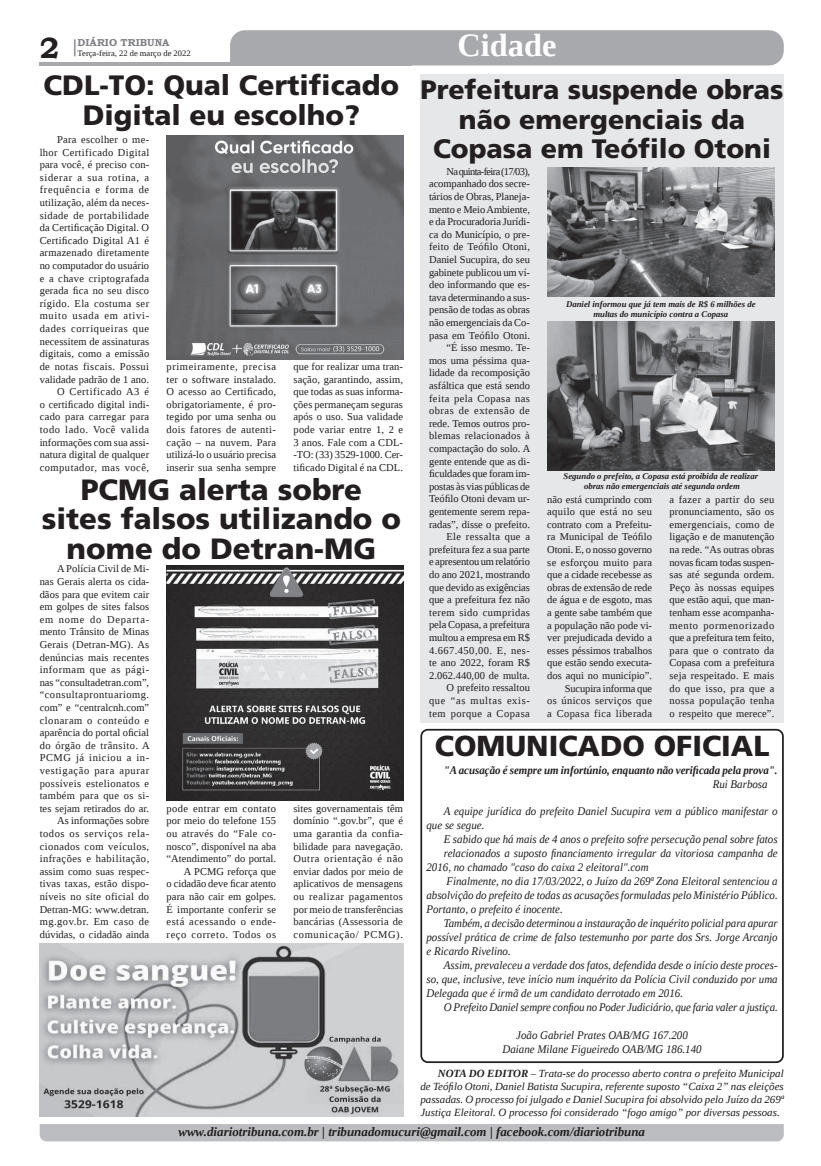
<style>
.page{position:relative;width:821px;height:1166px;background:#fff}
.page>*{position:absolute;margin:0;border:0;box-sizing:border-box;transform-origin:0 0}
.t1{font:700 32.38px "Liberation Serif";color:#fff}
.t2{font:900 29.31px/29.8px "Frutiger LT Std";color:#231f20;text-align:center}
.t3{font:700 29.31px "Bookman Old Style";color:#231f20}
.t4{font:900 28.88px "Frutiger LT Std";color:#231f20}
.t5{font:900 28px/29.8px "Frutiger LT Std";color:#231f20;text-align:center}
.t6{font:900 26.69px/29.8px "Frutiger LT Std";color:#231f20;text-align:center}
.t7{font:italic 700 12.95px "Liberation Serif";color:#231f20}
.t8{font:italic 11.64px/14px "Liberation Serif";color:#231f20;scale:.94 1}
.t9{font:italic 700 11.64px "Liberation Serif";color:#231f20;scale:.94 1}
.t10{font:italic 10.94px/13.1px "Liberation Serif";color:#231f20;text-align:justify}
.t11{font:10.5px/12.6px "Liberation Serif";letter-spacing:.01em;color:#231f20;text-align:right}
.t12{font:700 10.06px "Bookman Old Style";color:#808285}
.t13{font:italic 700 8.75px/9.6px "Liberation Serif";color:#231f20;text-align:center}
.t14{font:8.4px "Liberation Serif";color:#231f20}
.s1{font-weight:700}
</style>
<div class="page">
<svg style="left:74px;top:39px;width:2px;height:17px"></svg>
<hr style="left:40px;top:62px;width:372px;height:3px;background:#a8a9ad">
<div style="left:230px;top:30px;width:554px;height:35px;background:#a8a9ad"></div>
<div style="left:40px;top:1124px;width:744px;height:17px;background:#bcbdc0"></div>
<div style="left:420px;top:74px;width:364px;height:649px;background:#e6e7e9"></div>
<img style="left:40px;top:943px;width:363px;height:173px">
<img style="left:167px;top:136px;width:236px;height:223px">
<img style="left:167px;top:565px;width:236px;height:236px">
<img style="left:547px;top:167px;width:227px;height:130px">
<img style="left:547px;top:322px;width:227px;height:148px">
<div style="left:420px;top:729px;width:364px;height:334px;border:2px solid #231f20;border-radius:7px"></div>
<h2 class="t3" style="left:40px;top:27px;width:21px">2</h2>
<p class="t12" style="left:78px;top:35px;width:93px">DIÁRIO TRIBUNA</p>
<p class="t14" style="left:78px;top:48px;width:115px">Terça-feira, 22 de março de 2022</p>
<h3 class="t5" style="left:44px;top:71px;width:357px">CDL-TO: Qual Certificado<br>Digital eu escolho?</h3>
<p class="t11" style="left:40px;top:133px;width:111px">Para escolher o me&shy;lhor Certificado Digital para você, é preciso con&shy;siderar a sua rotina, a frequência e forma de utilização, além da neces&shy;sidade de portabilidade da Certificação Digital. O<br>Certificado Digital A1 é armazenado diretamente no computador do usuário e a chave criptografada gerada fica no seu disco rígido. Ela costuma ser muito usada em ativi&shy;dades corriqueiras que necessitem de assinaturas digitais, como a emissão de notas fiscais. Possui validade padrão de 1 ano.<br>O Certificado A3 é<br>o certificado digital indi&shy;cado para carregar para todo lado. Você valida informações com sua assi&shy;natura digital de qualquer computador, mas você,</p>
<p class="t11" style="left:167px;top:360px;width:111px;text-align:justify">primeiramente, precisa ter o software instalado.<br>O acesso ao Certificado, obrigatoriamente, é pro&shy;tegido por uma senha ou dois fatores de autenti&shy;cação – na nuvem. Para utilizá-lo o usuário precisa inserir sua senha sempre</p>
<p class="t11" style="left:294px;top:360px;width:111px;text-align:justify">que for realizar uma tran&shy;sação, garantindo, assim, que todas as suas informa&shy;ções permaneçam seguras após o uso. Sua validade pode variar entre 1, 2 e 3 anos. Fale com a CDL--TO: (33) 3529-1000. Cer&shy;tificado Digital é na CDL.</p>
<h2 class="t2" style="left:42px;top:474px;width:361px">PCMG alerta sobre<br>sites falsos utilizando o nome do Detran-MG</h2>
<p class="t11" style="left:40px;top:562px;width:112px">A Polícia Civil de Mi-<br>nas Gerais alerta os cida&shy;dãos para que evitem cair em golpes de sites falsos em nome do Departa&shy;mento Trânsito de Minas<br>Gerais (Detran-MG). As denúncias mais recentes informam que as pági&shy;nas “consultadetran.com”, “consultaprontuariomg. com” e “centralcnh.com” clonaram o conteúdo e aparência do portal oficial do órgão de trânsito. A<br>PCMG já iniciou a in&shy;vestigação para apurar possíveis estelionatos e também para que os si&shy;tes sejam retirados do ar.<br>As informações sobre todos os serviços rela&shy;cionados com veículos, infrações e habilitação, assim como suas respec&shy;tivas taxas, estão dispo&shy;níveis no site oficial do<br>Detran-MG: www.detran. mg.gov.br. Em caso de dúvidas, o cidadão ainda</p>
<p class="t11" style="left:167px;top:802px;width:111px">pode entrar em contato por meio do telefone 155 ou através do “Fale co&shy;nosco”, disponível na aba “Atendimento” do portal.<br>A PCMG reforça que<br>o cidadão deve ficar atento para não cair em golpes.<br>É importante conferir se está acessando o ende&shy;reço correto. Todos os</p>
<p class="t11" style="left:294px;top:802px;width:111px;text-align:justify">sites governamentais têm domínio “.gov.br”, que é uma garantia da confia&shy;bilidade para navegação.<br>Outra orientação é não enviar dados por meio de aplicativos de mensagens ou realizar pagamentos por meio de transferências bancárias (Assessoria de comunicação/ PCMG).</p>
<h1 class="t1" style="left:457px;top:24px;width:100px">Cidade</h1>
<h3 class="t6" style="left:421px;top:75px;width:364px">Prefeitura suspende obras não emergenciais da<br>Copasa em Teófilo Otoni</h3>
<p class="t11" style="left:429px;top:165px;width:103px">Na quinta-feira (17/03), acompanhado dos secre&shy;tários de Obras, Planeja&shy;mento e Meio Ambiente, e da Procuradoria Jurídi&shy;ca do Município, o pre&shy;feito de Teófilo Otoni,<br>Daniel Sucupira, do seu gabinete publicou um ví&shy;deo informando que es&shy;tava determinando a sus&shy;pensão de todas as obras não emergenciais da Co&shy;pasa em Teófilo Otoni. “É isso mesmo. Te&shy;mos uma péssima qua&shy;lidade da recomposição asfáltica que está sendo feita pela Copasa nas obras de extensão de rede. Temos outros pro&shy;blemas relacionados à compactação do solo. A gente entende que as di&shy;ficuldades que foram im&shy;postas às vias públicas de<br>Teófilo Otoni devam ur&shy;gentemente serem repa&shy;radas”, disse o prefeito.<br>Ele ressalta que a prefeitura fez a sua parte e apresentou um relatório do ano 2021, mostrando que devido as exigências que a prefeitura fez não terem sido cumpridas pela Copasa, a prefeitura multou a empresa em R$<br>4.667.450,00. E, nes&shy;te ano 2022, foram R$<br>2.062.440,00 de multa.<br>O prefeito ressaltou que “as multas exis&shy;tem porque a Copasa</p>
<p class="t13" style="left:566px;top:299px;width:191px">Daniel informou que já tem mais de R$ 6 milhões de multas do município contra a Copasa</p>
<p class="t13" style="left:563px;top:471px;width:196px">Segundo o prefeito, a Copasa está proibida de realizar obras não emergenciais até segunda ordem</p>
<p class="t11" style="left:547px;top:493px;width:106px">não está cumprindo com aquilo que está no seu contrato com a Prefeitu&shy;ra Municipal de Teófilo<br>Otoni. E, o nosso governo se esforçou muito para que a cidade recebesse as obras de extensão de rede de água e de esgoto, mas a gente sabe também que a população não pode vi&shy;ver prejudicada devido a esses péssimos trabalhos que estão sendo executa&shy;dos aqui no município”.<br>Sucupira informa que<br>os únicos serviços que a Copasa fica liberada</p>
<p class="t11" style="left:669px;top:493px;width:106px;text-align:justify">a fazer a partir do seu pronunciamento, são os emergenciais, como de ligação e de manutenção na rede. “As outras obras novas ficam todas suspen&shy;sas até segunda ordem.<br>Peço às nossas equipes que estão aqui, que man&shy;tenham esse acompanha&shy;mento pormenorizado que a prefeitura tem feito, para que o contrato da Copasa com a prefeitura seja respeitado. E mais do que isso, pra que a nossa população tenha o respeito que merece”.</p>
<h3 class="t4" style="left:435px;top:729px;width:336px">COMUNICADO OFICIAL</h3>
<p class="t9" style="left:444px;top:762px;width:357px">"A acusação é sempre um infortúnio, enquanto não verificada pela prova".</p>
<p class="t8" style="left:713px;top:777px;width:60px">Rui Barbosa</p>
<p class="t8" style="left:426px;top:804px;width:375px;text-indent:17px">A equipe jurídica do prefeito Daniel Sucupira vem a público manifestar o que se segue.</p>
<p class="t8" style="left:444px;top:832px;width:357px">E sabido que há mais de 4 anos o prefeito sofre persecução penal sobre fatos</p>
<p class="t8" style="left:444px;top:846px;width:357px">relacionados a suposto financiamento irregular da vitoriosa campanha de</p>
<p class="t8" style="left:426px;top:860px;width:238px">2016, no chamado "caso do caixa 2 eleitoral".com</p>
<p class="t8" style="left:446px;top:874px;width:354px">Finalmente, no dia 17/03/2022, o Juízo da 269ª Zona Eleitoral sentenciou a</p>
<p class="t8" style="left:426px;top:888px;width:375px">absolvição do prefeito de todas as acusações formuladas pelo Ministério Público.</p>
<p class="t8" style="left:426px;top:902px;width:146px">Portanto, o prefeito é inocente.</p>
<p class="t8" style="left:444px;top:916px;width:357px">Também, a decisão determinou a instauração de inquérito policial para apurar</p>
<p class="t8" style="left:426px;top:930px;width:375px">possível prática de crime de falso testemunho por parte dos Srs. Jorge Arcanjo</p>
<p class="t8" style="left:426px;top:944px;width:91px">e Ricardo Rivelino.</p>
<p class="t8" style="left:444px;top:958px;width:357px">Assim, prevaleceu a verdade dos fatos, defendida desde o início deste proces-</p>
<p class="t8" style="left:426px;top:972px;width:375px">so, que, inclusive, teve início num inquérito da Polícia Civil conduzido por uma</p>
<p class="t8" style="left:426px;top:986px;width:274px">Delegada que é irmã de um candidato derrotado em 2016.</p>
<p class="t8" style="left:444px;top:1000px;width:357px">O Prefeito Daniel sempre confiou no Poder Judiciário, que faria valer a justiça.</p>
<p class="t8" style="left:503px;top:1028px;width:213px;text-align:center">João Gabriel Prates OAB/MG 167.200<br>Daiane Milane Figueiredo OAB/MG 186.140</p>
<p class="t10" style="left:420px;top:1066px;width:365px;text-indent:17px"><span class="s1">NOTA DO EDITOR</span> – Trata-se do processo aberto contra o prefeito Municipal de Teófilo Otoni, Daniel Batista Sucupira, referente suposto “Caixa 2” nas eleições passadas. O processo foi julgado e Daniel Sucupira foi absolvido pelo Juízo da 269ª Justiça Eleitoral. O processo foi considerado “fogo amigo” por diversas pessoas.</p>
<p class="t7" style="left:178px;top:1123px;width:468px">www.diariotribuna.com.br | tribunadomucuri@gmail.com | facebook.com/diariotribuna</p>
</div>
